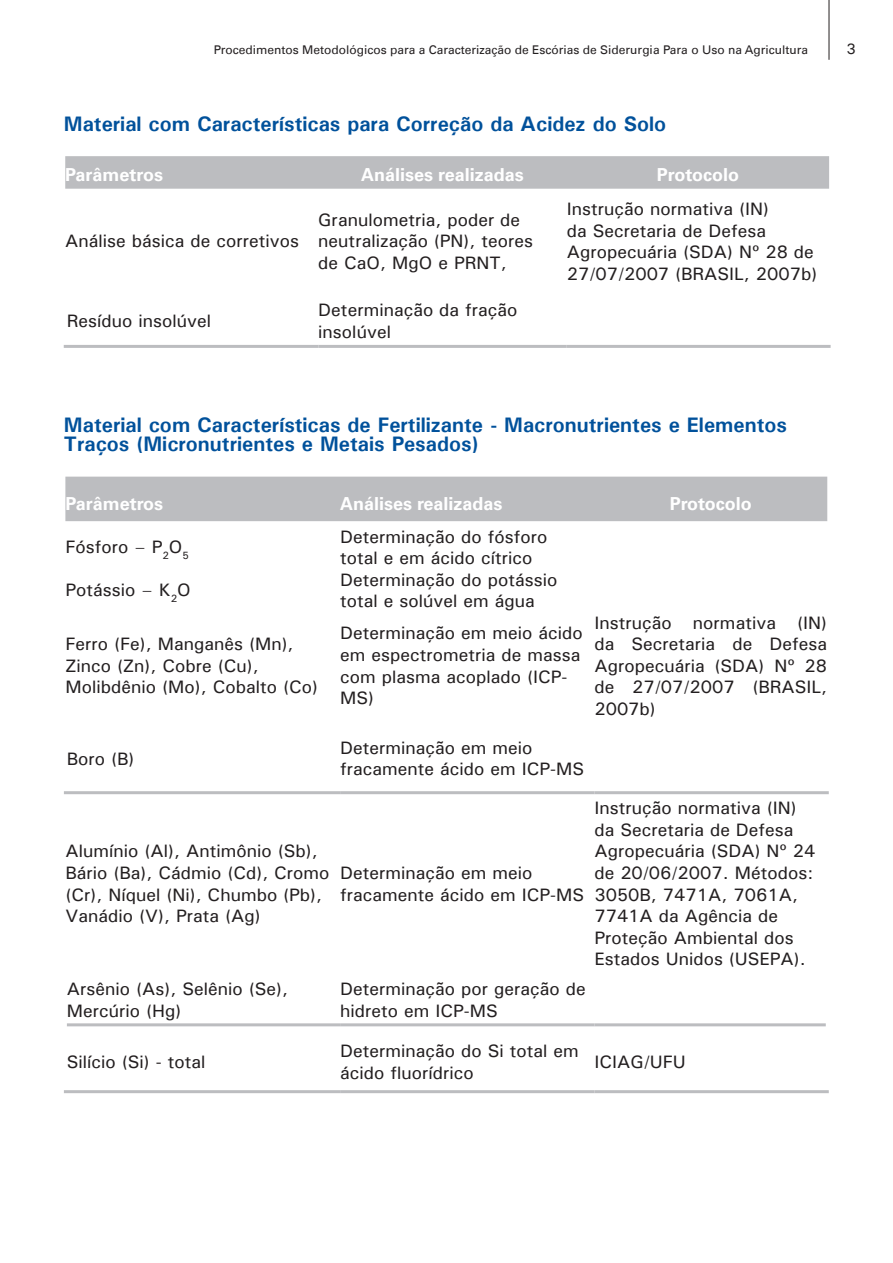
<style>
.page{position:relative;width:893px;height:1263px;background:#fff}
.page>*{position:absolute;margin:0;border:0;box-sizing:border-box;transform-origin:0 0}
.t1{font:700 21px/19.5px "Univers";color:#01519b}
.t2{font:18px/21.6px "Univers";color:#231f20}
.t3{font:700 18px "Univers LT";color:#fff}
.t4{font:15px "Univers";color:#231f20}
.t5{font:12px "Univers LT";color:#231f20}
</style>
<div class="page">
<hr style="left:829px;top:0;width:1px;height:60px;background:#231f20">
<div style="left:65px;top:156px;width:764px;height:33px;background:#bcbdc0"></div>
<hr style="left:64px;top:345px;width:254px;height:3px;background:#bcbdc0">
<hr style="left:318px;top:345px;width:249px;height:3px;background:#bcbdc0">
<hr style="left:567px;top:345px;width:264px;height:3px;background:#bcbdc0">
<div style="left:65px;top:477px;width:762px;height:44px;background:#bcbdc0"></div>
<hr style="left:64px;top:791px;width:276px;height:3px;background:#bcbdc0">
<hr style="left:340px;top:791px;width:254px;height:3px;background:#bcbdc0">
<hr style="left:594px;top:791px;width:235px;height:3px;background:#bcbdc0">
<hr style="left:67px;top:1023px;width:273px;height:3px;background:#bcbdc0">
<hr style="left:340px;top:1023px;width:254px;height:3px;background:#bcbdc0">
<hr style="left:594px;top:1023px;width:232px;height:3px;background:#bcbdc0">
<hr style="left:64px;top:1090px;width:276px;height:3px;background:#bcbdc0">
<hr style="left:340px;top:1090px;width:254px;height:3px;background:#bcbdc0">
<hr style="left:594px;top:1090px;width:235px;height:3px;background:#bcbdc0">
<p class="t5" style="left:214px;top:43px;width:596px">Procedimentos Metodológicos para a Caracterização de Escórias de Siderurgia Para o Uso na Agricultura</p>
<p class="t4" style="left:846px;top:40px;width:11px">3</p>
<p class="t1" style="left:64px;top:113px;width:604px">Material com Características para Correção da Acidez do Solo</p>
<p class="t3" style="left:65px;top:164px;width:99px">Parâmetros</p>
<p class="t3" style="left:361px;top:164px;width:164px">Análises realizadas</p>
<p class="t3" style="left:657px;top:164px;width:84px">Protocolo</p>
<p class="t2" style="left:65px;top:230px;width:235px">Análise básica de corretivos</p>
<p class="t2" style="left:318px;top:209px;width:216px">Granulometria, poder de neutralização (PN), teores de CaO, MgO e PRNT,</p>
<p class="t2" style="left:567px;top:198px;width:252px">Instrução normativa (IN)<br>da Secretaria de Defesa<br>Agropecuária (SDA) Nº 28 de<br>27/07/2007 (BRASIL, 2007b)</p>
<p class="t2" style="left:67px;top:310px;width:146px">Resíduo insolúvel</p>
<p class="t2" style="left:318px;top:299px;width:201px">Determinação da fração insolúvel</p>
<p class="t1" style="left:64px;top:414px;width:724px">Material com Características de Fertilizante - Macronutrientes e Elementos<br>Traços (Micronutrientes e Metais Pesados)</p>
<p class="t3" style="left:65px;top:493px;width:99px">Parâmetros</p>
<p class="t3" style="left:340px;top:493px;width:164px">Análises realizadas</p>
<p class="t3" style="left:670px;top:493px;width:84px">Protocolo</p>
<p class="t2" style="left:65px;top:536px;width:125px">Fósforo – P<sub>2</sub>O<sub>5</sub></p>
<p class="t2" style="left:340px;top:525px;width:209px">Determinação do fósforo total e em ácido cítrico</p>
<p class="t2" style="left:65px;top:579px;width:127px">Potássio – K<sub>2</sub>O</p>
<p class="t2" style="left:340px;top:568px;width:219px">Determinação do potássio total e solúvel em água</p>
<p class="t2" style="left:65px;top:633px;width:254px">Ferro (Fe), Manganês (Mn),<br>Zinco (Zn), Cobre (Cu),<br>Molibdênio (Mo), Cobalto (Co)</p>
<p class="t2" style="left:340px;top:622px;width:244px">Determinação em meio ácido em espectrometria de massa com plasma acoplado (ICP-<br>MS)</p>
<p class="t2" style="left:594px;top:611px;width:234px;text-align:justify">Instrução normativa (IN) da Secretaria de Defesa Agropecuária (SDA) Nº 28 de 27/07/2007 (BRASIL, 2007b)</p>
<p class="t2" style="left:67px;top:747px;width:69px">Boro (B)</p>
<p class="t2" style="left:340px;top:736px;width:245px">Determinação em meio fracamente ácido em ICP-MS</p>
<p class="t2" style="left:65px;top:840px;width:266px">Alumínio (Al), Antimônio (Sb),<br>Bário (Ba), Cádmio (Cd), Cromo (Cr), Níquel (Ni), Chumbo (Pb),<br>Vanádio (V), Prata (Ag)</p>
<p class="t2" style="left:340px;top:862px;width:245px">Determinação em meio fracamente ácido em ICP-MS</p>
<p class="t2" style="left:594px;top:797px;width:223px">Instrução normativa (IN) da Secretaria de Defesa<br>Agropecuária (SDA) Nº 24 de 20/06/2007. Métodos:<br>3050B, 7471A, 7061A,<br>7741A da Agência de<br>Proteção Ambiental dos<br>Estados Unidos (USEPA).</p>
<p class="t2" style="left:67px;top:978px;width:223px">Arsênio (As), Selênio (Se),<br>Mercúrio (Hg)</p>
<p class="t2" style="left:340px;top:978px;width:247px">Determinação por geração de hidreto em ICP-MS</p>
<p class="t2" style="left:67px;top:1051px;width:140px">Silício (Si) - total</p>
<p class="t2" style="left:340px;top:1040px;width:240px">Determinação do Si total em ácido fluorídrico</p>
<p class="t2" style="left:594px;top:1051px;width:93px">ICIAG/UFU</p>
</div>
